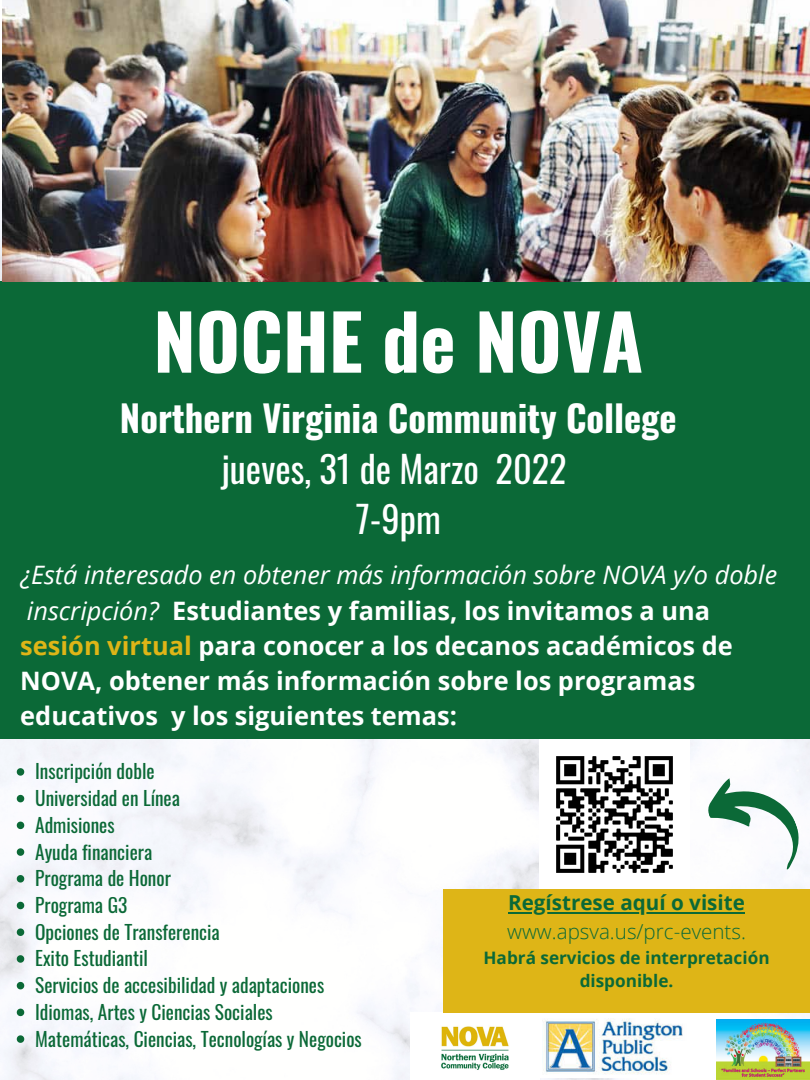
<style>
.page{position:relative;width:810px;height:1080px;background:#fff}
.page>*{position:absolute;margin:0;border:0;box-sizing:border-box;transform-origin:0 0}
.t1{font:700 75.62px "Oswald";color:#fff}
.t2{font:700 36.44px "Oswald";color:#fff}
.t3{font:36.44px "Oswald";color:#fff}
.t4{font:700 25.38px/35.1px "Open Sans";color:#fff}
.t5{font:300 20.62px "Open Sans";color:#0b6937}
.t6{font:700 20.62px "Open Sans";color:#0b6937}
.t7{font:19.38px "Oswald";color:#0b6937}
.t8{font:700 17.19px/23.8px "Open Sans";color:#0b6937;text-align:center}
.s1{font-weight:400;font-style:italic}
.s2{color:#deb517}
</style>
<div class="page">
<img style="left:0;top:201px;width:810px;height:879px">
<div style="left:0;top:282px;width:810px;height:457px;background:#0b6937"></div>
<svg style="left:17px;top:768px;width:7px;height:8px"></svg>
<svg style="left:17px;top:795px;width:7px;height:7px"></svg>
<svg style="left:17px;top:822px;width:7px;height:7px"></svg>
<svg style="left:17px;top:848px;width:7px;height:8px"></svg>
<svg style="left:17px;top:875px;width:7px;height:8px"></svg>
<svg style="left:17px;top:902px;width:7px;height:7px"></svg>
<svg style="left:17px;top:928px;width:7px;height:8px"></svg>
<svg style="left:17px;top:955px;width:7px;height:8px"></svg>
<svg style="left:17px;top:982px;width:7px;height:7px"></svg>
<svg style="left:17px;top:1009px;width:7px;height:7px"></svg>
<svg style="left:17px;top:1035px;width:7px;height:8px"></svg>
<img style="left:411px;top:1013px;width:129px;height:67px">
<img style="left:524px;top:1013px;width:189px;height:65px">
<img style="left:2px;top:0;width:808px;height:282px">
<img style="left:716px;top:1019px;width:94px;height:61px">
<svg style="left:699px;top:762px;width:111px;height:127px"></svg>
<img style="left:539px;top:739px;width:150px;height:150px">
<div style="left:443px;top:889px;width:367px;height:124px;background:#deb517"></div>
<hr style="left:508px;top:912px;width:237px;height:1px;background:#0b6937">
<p class="t1" style="left:153px;top:282px;width:491px">NOCHE de NOVA</p>
<p class="t2" style="left:120px;top:390px;width:558px">Northern Virginia Community College</p>
<p class="t3" style="left:222px;top:440px;width:347px">jueves, 31 de Marzo 2022</p>
<p class="t3" style="left:356px;top:491px;width:87px">7-9pm</p>
<p class="t4" style="left:20px;top:557px;width:758px"><span class="s1">¿Está interesado en obtener más información sobre NOVA y/o doble inscripción?</span> Estudiantes y familias, los invitamos a una <span class="s2">sesión virtual</span> para conocer a los decanos académicos de NOVA, obtener más información sobre los programas educativos y los siguientes temas:</p>
<p class="t7" style="left:35px;top:756px;width:121px">Inscripción doble</p>
<p class="t7" style="left:35px;top:783px;width:146px">Universidad en Línea</p>
<p class="t7" style="left:35px;top:810px;width:81px">Admisiones</p>
<p class="t7" style="left:35px;top:836px;width:119px">Ayuda financiera</p>
<p class="t7" style="left:35px;top:863px;width:137px">Programa de Honor</p>
<p class="t7" style="left:35px;top:890px;width:94px">Programa G3</p>
<p class="t7" style="left:35px;top:917px;width:186px">Opciones de Transferencia</p>
<p class="t7" style="left:35px;top:943px;width:114px">Exito Estudiantil</p>
<p class="t7" style="left:35px;top:970px;width:291px">Servicios de accesibilidad y adaptaciones</p>
<p class="t7" style="left:35px;top:997px;width:239px">Idiomas, Artes y Ciencias Sociales</p>
<p class="t7" style="left:35px;top:1023px;width:328px">Matemáticas, Ciencias, Tecnologías y Negocios</p>
<p class="t6" style="left:508px;top:888px;width:238px">Regístrese aquí o visite</p>
<p class="t5" style="left:507px;top:917px;width:240px">www.apsva.us/prc-events.</p>
<p class="t8" style="left:484px;top:945px;width:288px">Habrá servicios de interpretación disponible.</p>
</div>
